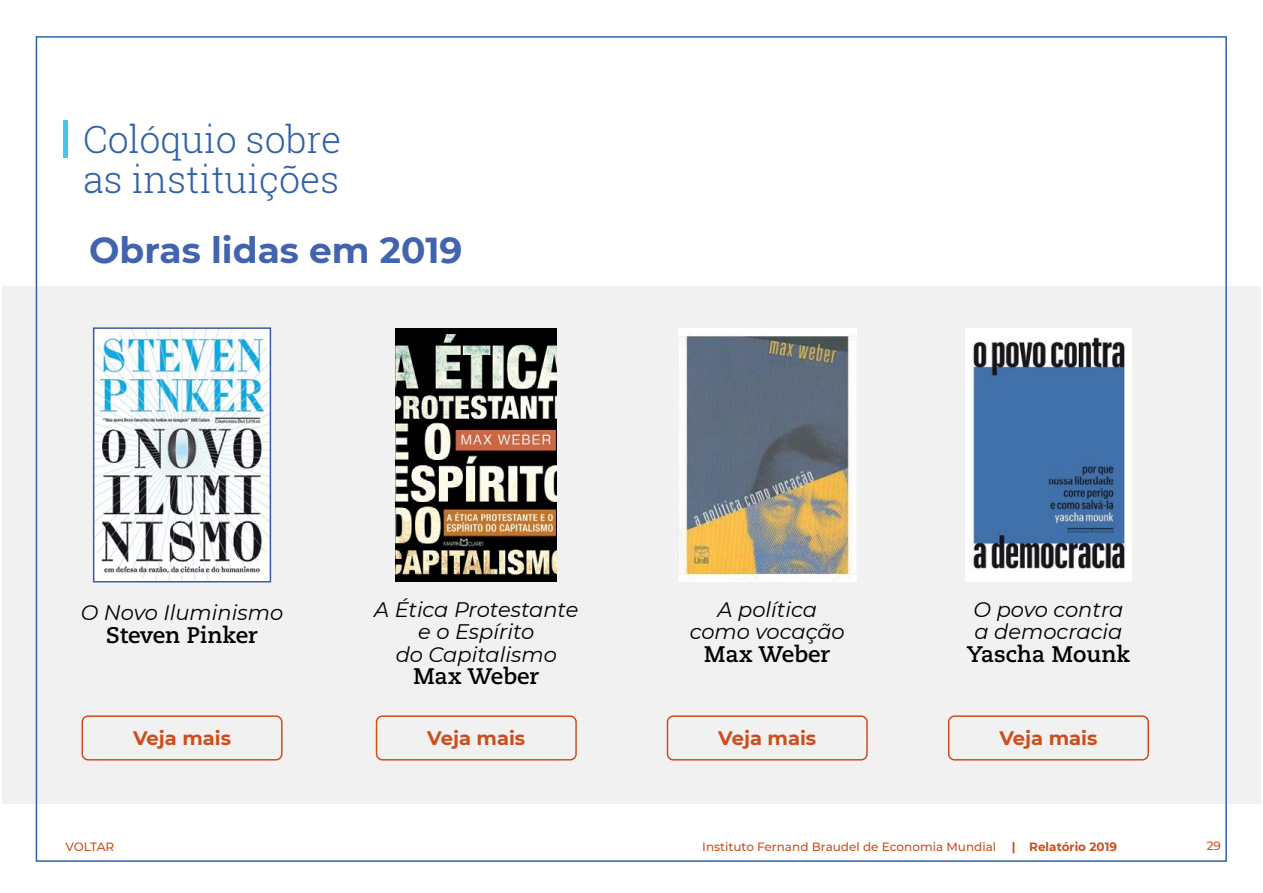
<style>
.page{position:relative;width:1263px;height:893px;background:#fff}
.page>*{position:absolute;margin:0;border:0;box-sizing:border-box;transform-origin:0 0}
.t1{font:300 37.5px/40.5px "Roboto Slab";color:#3361a7}
.t2{font:700 36px "Montserrat";color:#4263ad}
.t3{font:700 22.5px "Caecilia";color:#000}
.t4{font:italic 21px/22.5px "Montserrat";color:#000;text-align:center}
.t5{font:700 19.5px "Montserrat";color:#cd4e1d}
.t6{font:500 12px "Montserrat";color:#cd4e1d}
.t7{font:700 12px "Montserrat";color:#cd4e1d}
</style>
<div class="page">
<div style="left:3px;top:286px;width:1258px;height:517px;background:#f1f1f2"></div>
<img style="left:396px;top:328px;width:161px;height:254px">
<img style="left:678px;top:328px;width:178px;height:254px">
<img style="left:965px;top:328px;width:166px;height:254px">
<img style="left:96px;top:330px;width:172px;height:249px">
<div style="left:93px;top:327px;width:178px;height:255px;border:2px solid #3b5aa9"></div>
<div style="left:376px;top:715px;width:201px;height:45px;border:2px solid #cd4e1d;border-radius:6px"></div>
<div style="left:82px;top:715px;width:201px;height:45px;border:2px solid #cd4e1d;border-radius:6px"></div>
<div style="left:667px;top:715px;width:201px;height:45px;border:2px solid #cd4e1d;border-radius:6px"></div>
<div style="left:948px;top:715px;width:201px;height:45px;border:2px solid #cd4e1d;border-radius:6px"></div>
<hr style="left:64px;top:120px;width:4px;height:38px;background:#45c6eb">
<h1 class="t1" style="left:83px;top:118px;width:260px">Colóquio sobre as instituições</h1>
<h2 class="t2" style="left:89px;top:225px;width:375px">Obras lidas em 2019</h2>
<p class="t4" style="left:81px;top:601px;width:204px">O Novo Iluminismo</p>
<p class="t3" style="left:106px;top:622px;width:153px">Steven Pinker</p>
<p class="t4" style="left:374px;top:597px;width:206px">A Ética Protestante e o Espírito<br>do Capitalismo</p>
<p class="t3" style="left:413px;top:663px;width:127px">Max Weber</p>
<p class="t4" style="left:690px;top:597px;width:156px">A política como vocação</p>
<p class="t3" style="left:704px;top:641px;width:127px">Max Weber</p>
<p class="t4" style="left:973px;top:597px;width:151px;text-align:left">O povo contra a democracia</p>
<p class="t3" style="left:967px;top:641px;width:165px">Yascha Mounk</p>
<p class="t5" style="left:133px;top:724px;width:100px">Veja mais</p>
<p class="t5" style="left:427px;top:724px;width:100px">Veja mais</p>
<p class="t5" style="left:718px;top:724px;width:100px">Veja mais</p>
<p class="t5" style="left:999px;top:724px;width:100px">Veja mais</p>
<p class="t6" style="left:66px;top:838px;width:50px">VOLTAR</p>
<p class="t6" style="left:702px;top:838px;width:295px">Instituto Fernand Braudel de Economia Mundial</p>
<p class="t7" style="left:1012px;top:838px;width:107px">| Relatório 2019</p>
<p class="t6" style="left:1207px;top:837px;width:16px">29</p>
</div>
